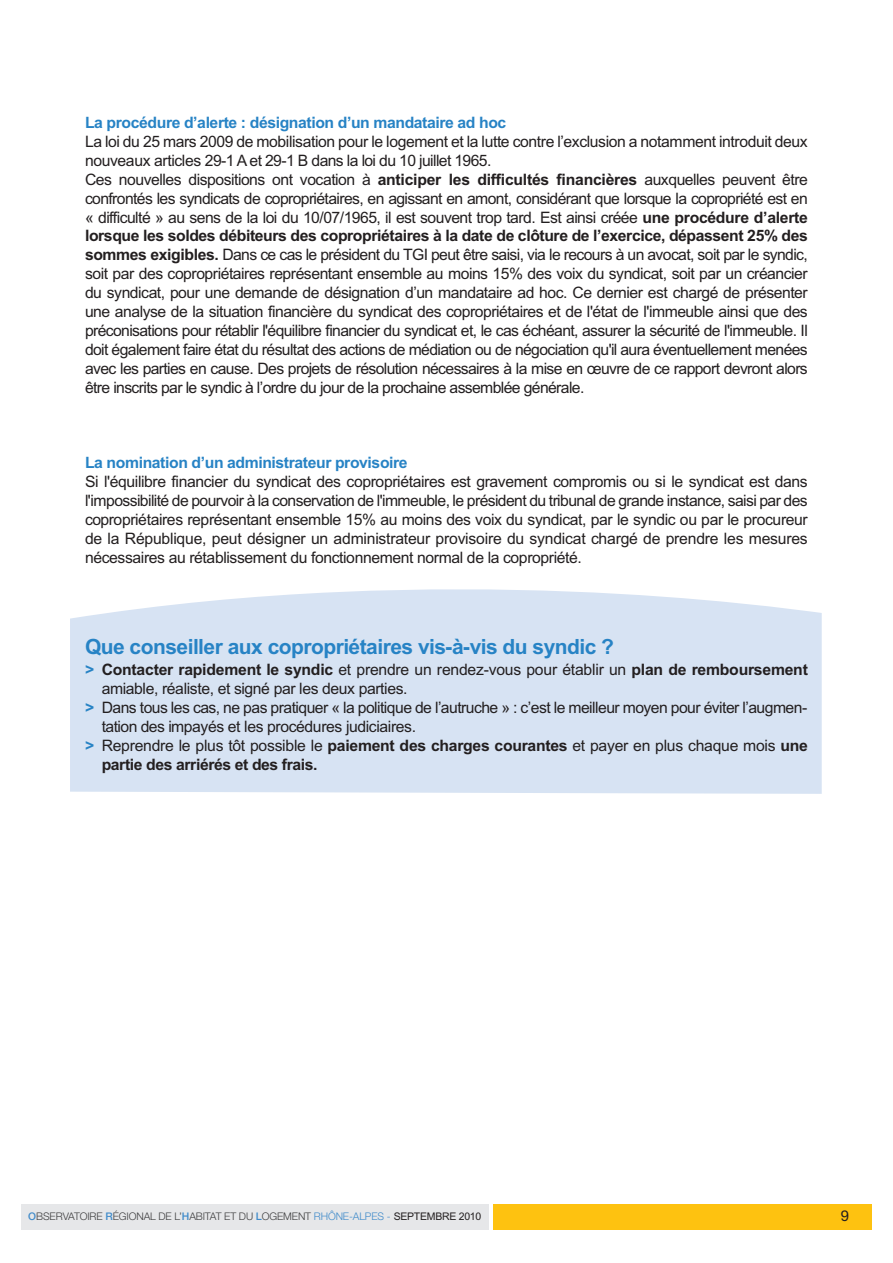
<style>
.page{position:relative;width:893px;height:1263px;background:#fff}
.page>*{position:absolute;margin:0;border:0;box-sizing:border-box;transform-origin:0 0}
.t1{font:700 21px "Arial";letter-spacing:-.025em;color:#2783c5}
.t2{font:15.75px/18.9px "Arial";letter-spacing:-.035em;color:#231f20}
.t3{font:700 15.75px "Arial";letter-spacing:-.015em;color:#231f20}
.t4{font:700 15.75px "Arial";letter-spacing:-.025em;color:#2783c5}
.t5{font:15.75px "Arial";letter-spacing:-.015em;color:#231f20}
.t6{font:15px "Helvetica Neue";color:#231f20}
.t7{font:300 10.5px "Helvetica Neue";letter-spacing:-.01em;color:#3e3e3f}
.s1{font-weight:700}
.s2{color:#2783c5}
.s3{font-weight:400}
.s4{font-weight:700;color:#2783c5}
.s5{font-weight:500;color:#408bca}
.s6{color:#408bca}
.s7{font-family:"Arial";font-weight:400;color:#231f20}
</style>
<div class="page">
<div style="left:70px;top:589px;width:752px;height:205px;background:#d7e3f3"></div>
<div style="left:493px;top:1204px;width:379px;height:25px;background:#fec210"></div>
<div style="left:21px;top:1204px;width:468px;height:25px;background:#e6e7e9"></div>
<p class="t4" style="left:85px;top:117px;width:423px">La procédure d’alerte : désignation d’un mandataire ad hoc</p>
<p class="t2" style="left:85px;top:133px;width:724px">La loi du 25 mars 2009 de mobilisation pour le logement et la lutte contre l’exclusion a notamment introduit deux nouveaux articles 29-1 A et 29-1 B dans la loi du 10 juillet 1965.<br>Ces nouvelles dispositions ont vocation à <span class="s1">anticiper les difficultés financières</span> auxquelles peuvent être confrontés les syndicats de copropriétaires, en agissant en amont, considérant que lorsque la copropriété est en « difficulté » au sens de la loi du 10/07/1965, il est souvent trop tard. Est ainsi créée <span class="s1">une procédure d’alerte lorsque les soldes débiteurs des copropriétaires à la date de clôture de l’exercice, dépassent 25% des sommes exigibles.</span> Dans ce cas le président du TGI peut être saisi, via le recours à un avocat, soit par le syndic, soit par des copropriétaires représentant ensemble au moins 15% des voix du syndicat, soit par un créancier du syndicat, pour une demande de désignation d’un mandataire ad hoc. Ce dernier est chargé de présenter une analyse de la situation financière du syndicat des copropriétaires et de l'état de l'immeuble ainsi que des préconisations pour rétablir l'équilibre financier du syndicat et, le cas échéant, assurer la sécurité de l'immeuble. Il doit également faire état du résultat des actions de médiation ou de négociation qu'il aura éventuellement menées avec les parties en cause. Des projets de résolution nécessaires à la mise en œuvre de ce rapport devront alors être inscrits par le syndic à l’ordre du jour de la prochaine assemblée générale.</p>
<p class="t4" style="left:85px;top:457px;width:324px">La nomination d’un administrateur provisoire</p>
<p class="t2" style="left:85px;top:474px;width:724px;text-align:justify">Si l'équilibre financier du syndicat des copropriétaires est gravement compromis ou si le syndicat est dans l'impossibilité de pourvoir à la conservation de l'immeuble, le président du tribunal de grande instance, saisi par des copropriétaires représentant ensemble 15% au moins des voix du syndicat, par le syndic ou par le procureur de la République, peut désigner un administrateur provisoire du syndicat chargé de prendre les mesures nécessaires au rétablissement du fonctionnement normal de la copropriété.</p>
<h1 class="t1" style="left:85px;top:639px;width:531px">Que conseiller aux copropriétaires vis-à-vis du syndic ?</h1>
<p class="t3" style="left:85px;top:664px;width:724px"><span class="s2">&gt;</span> Contacter rapidement le syndic <span class="s3">et prendre un rendez-vous pour établir un</span> plan de remboursement</p>
<p class="t2" style="left:102px;top:681px;width:307px">amiable, réaliste, et signé par les deux parties.</p>
<p class="t2" style="left:85px;top:700px;width:724px"><span class="s4">&gt;</span> Dans tous les cas, ne pas pratiquer « la politique de l’autruche » : c’est le meilleur moyen pour éviter l’augmen-</p>
<p class="t2" style="left:102px;top:718px;width:316px">tation des impayés et les procédures judiciaires.</p>
<p class="t5" style="left:85px;top:740px;width:724px"><span class="s4">&gt;</span> Reprendre le plus tôt possible le <span class="s1">paiement des charges courantes</span> et payer en plus chaque mois <span class="s1">une</span></p>
<p class="t3" style="left:102px;top:758px;width:217px">partie des arriérés et des frais.</p>
<p class="t7" style="left:28px;top:1212px;width:455px"><span class="s5">O</span>BSERVATOIRE <span class="s5">R</span>ÉGIONAL DE L’<span class="s5">H</span>ABITAT ET DU <span class="s5">L</span>OGEMENT <span class="s6">RHÔNE-ALPES -</span> <span class="s7">SEPTEMBRE 2010</span></p>
<p class="t6" style="left:841px;top:1210px;width:10px">9</p>
</div>
